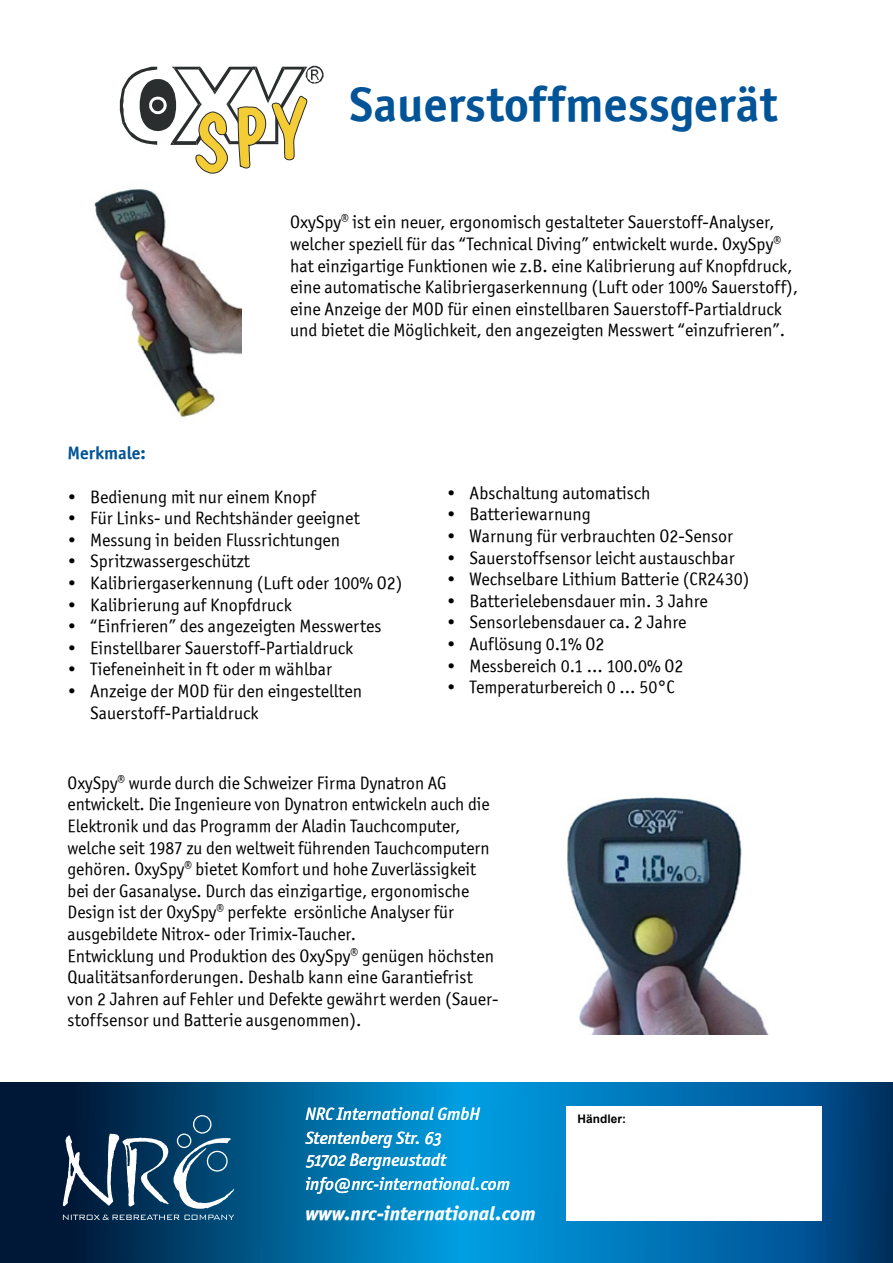
<style>
.page{position:relative;width:893px;height:1263px;background:#fff}
.page>*{position:absolute;margin:0;border:0;box-sizing:border-box;transform-origin:0 0}
.t1{font:49.5px "Officina Sans ITCTT Bold";color:#005497}
.t2{font:19.5px "Officina San Md OSITCTT Ext Bold Ita";color:#fff}
.t3{font:18px/21.6px "Officina Sans ITCTT Book";color:#000}
.t4{font:18px/21.6px "Officina San Md OSITCTT Italic";color:#fff}
.t5{font:18px "Officina Sans ITCTT Bold";color:#005497}
.t6{font:700 11.85px "Arial";letter-spacing:.005em;color:#000}
</style>
<div class="page">
<svg style="left:0;top:1083px;width:892px;height:180px;background:#016299"></svg>
<div style="left:566px;top:1106px;width:255px;height:114px;background:#fff"></div>
<svg style="left:120px;top:66px;width:203px;height:108px"></svg>
<img style="left:566px;top:797px;width:203px;height:238px">
<img style="left:94px;top:189px;width:147px;height:229px">
<svg style="left:63px;top:1115px;width:171px;height:94px;background:#2f5877"></svg>
<svg style="left:63px;top:1215px;width:171px;height:5px"></svg>
<h1 class="t1" style="left:349px;top:73px;width:430px">Sauerstoffmessgerät</h1>
<p class="t3" style="left:290px;top:211px;width:509px">OxySpy® ist ein neuer, ergonomisch gestalteter Sauerstoff-Analyser, welcher speziell für das “Technical Diving” entwickelt wurde. OxySpy® hat einzigartige Funktionen wie z.B. eine Kalibrierung auf Knopfdruck, eine automatische Kalibriergaserkennung (Luft oder 100% Sauerstoff), eine Anzeige der MOD für einen einstellbaren Sauerstoff-Partialdruck und bietet die Möglichkeit, den angezeigten Messwert “einzufrieren”.</p>
<p class="t5" style="left:68px;top:442px;width:80px">Merkmale:</p>
<p class="t3" style="left:68px;top:486px;width:250px">• Bedienung mit nur einem Knopf</p>
<p class="t3" style="left:68px;top:507px;width:293px">• Für Links- und Rechtshänder geeignet</p>
<p class="t3" style="left:68px;top:529px;width:274px">• Messung in beiden Flussrichtungen</p>
<p class="t3" style="left:68px;top:550px;width:184px">• Spritzwassergeschützt</p>
<p class="t3" style="left:68px;top:572px;width:336px">• Kalibriergaserkennung (Luft oder 100% O2)</p>
<p class="t3" style="left:68px;top:594px;width:226px">• Kalibrierung auf Knopfdruck</p>
<p class="t3" style="left:68px;top:615px;width:315px">• “Einfrieren” des angezeigten Messwertes</p>
<p class="t3" style="left:68px;top:637px;width:287px">• Einstellbarer Sauerstoff-Partialdruck</p>
<p class="t3" style="left:68px;top:658px;width:266px">• Tiefeneinheit in ft oder m wählbar</p>
<p class="t3" style="left:90px;top:680px;width:273px;text-indent:-23px">• Anzeige der MOD für den eingestellten<br>Sauerstoff-Partialdruck</p>
<p class="t3" style="left:447px;top:482px;width:205px">• Abschaltung automatisch</p>
<p class="t3" style="left:447px;top:503px;width:145px">• Batteriewarnung</p>
<p class="t3" style="left:447px;top:525px;width:288px">• Warnung für verbrauchten O2-Sensor</p>
<p class="t3" style="left:447px;top:547px;width:289px">• Sauerstoffsensor leicht austauschbar</p>
<p class="t3" style="left:447px;top:568px;width:304px">• Wechselbare Lithium Batterie (CR2430)</p>
<p class="t3" style="left:447px;top:590px;width:262px">• Batterielebensdauer min. 3 Jahre</p>
<p class="t3" style="left:447px;top:611px;width:241px">• Sensorlebensdauer ca. 2 Jahre</p>
<p class="t3" style="left:447px;top:633px;width:159px">• Auflösung 0.1% O2</p>
<p class="t3" style="left:447px;top:655px;width:238px">• Messbereich 0.1 … 100.0% O2</p>
<p class="t3" style="left:447px;top:676px;width:229px">• Temperaturbereich 0 … 50°C</p>
<p class="t3" style="left:68px;top:772px;width:432px">OxySpy® wurde durch die Schweizer Firma Dynatron AG entwickelt. Die Ingenieure von Dynatron entwickeln auch die Elektronik und das Programm der Aladin Tauchcomputer, welche seit 1987 zu den weltweit führenden Tauchcomputern gehören. OxySpy® bietet Komfort und hohe Zuverlässigkeit bei der Gasanalyse. Durch das einzigartige, ergonomische Design ist der OxySpy® perfekte ersönliche Analyser für ausgebildete Nitrox- oder Trimix-Taucher.<br>Entwicklung und Produktion des OxySpy® genügen höchsten Qualitätsanforderungen. Deshalb kann eine Garantiefrist von 2 Jahren auf Fehler und Defekte gewährt werden (Sauer&shy;stoffsensor und Batterie ausgenommen).</p>
<p class="t4" style="left:305px;top:1103px;width:176px">NRC International GmbH</p>
<p class="t6" style="left:577px;top:1110px;width:50px">Händler:</p>
<p class="t4" style="left:305px;top:1127px;width:142px">Stentenberg Str. 63<br>51702 Bergneustadt</p>
<p class="t4" style="left:305px;top:1173px;width:206px">info@nrc-international.com</p>
<p class="t2" style="left:305px;top:1201px;width:232px">www.nrc-international.com</p>
</div>
